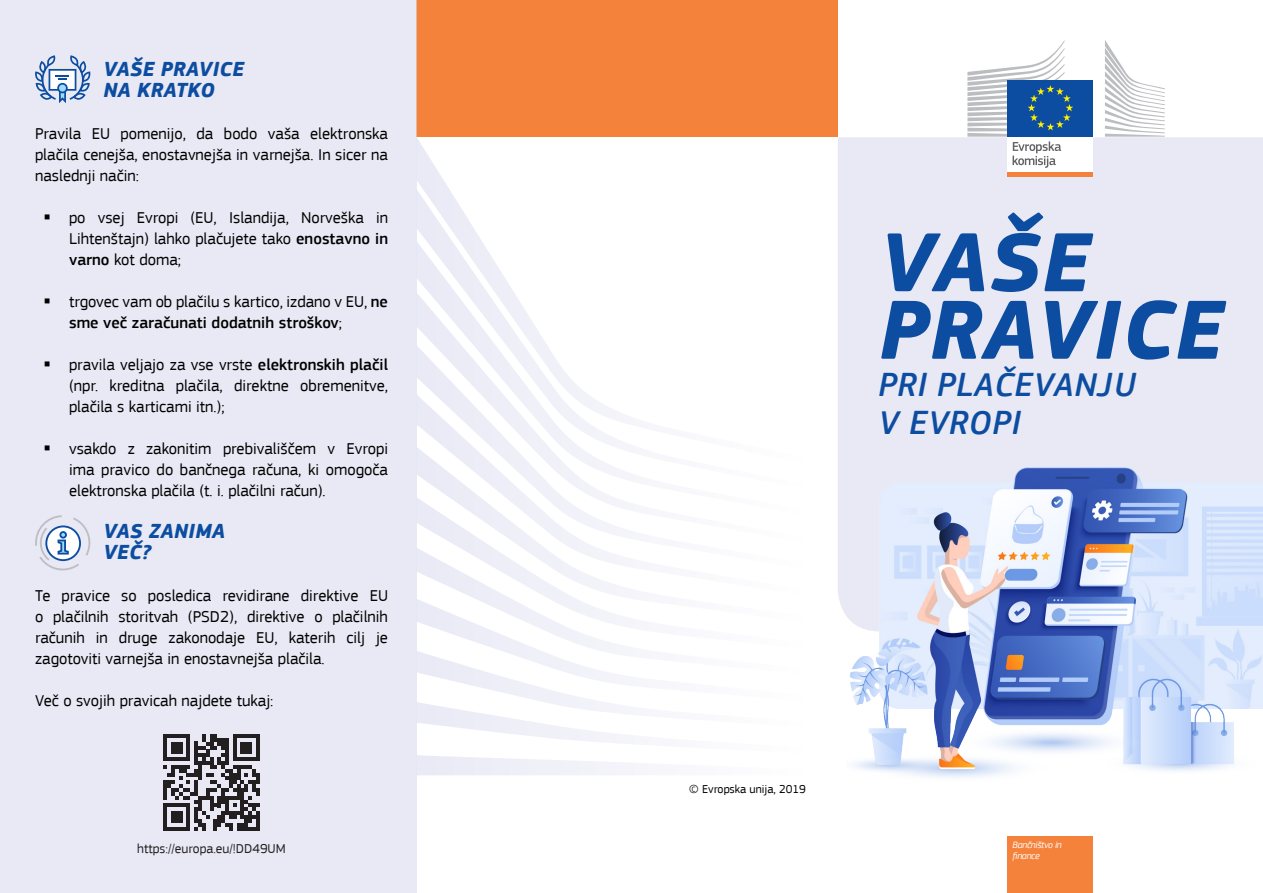
<style>
.page{position:relative;width:1263px;height:893px;background:#fff}
.page>*{position:absolute;margin:0;border:0;box-sizing:border-box;transform-origin:0 0}
.t1{font:italic 700 87px/67.5px "EC Square Sans Pro";letter-spacing:.02em;color:#0d4da1}
.t2{font:italic 500 34.5px/37.5px "EC Square Sans Pro";letter-spacing:.02em;color:#0d4da1}
.t3{font:italic 700 21px/21px "EC Square Sans Pro";letter-spacing:.02em;color:#0d4da1}
.t4{font:16.5px/21px "EC Square Sans Pro";color:#000;text-align:justify}
.t5{font:13.5px "EC Square Sans Pro";color:#231f20}
.t6{font:12px "EC Square Sans Pro";color:#000}
.t7{font:italic 9.75px/11.7px "EC Square Sans Pro";letter-spacing:-.03em;color:#fff}
.s1{font-weight:500}
</style>
<div class="page">
<div style="left:417px;top:0;width:421px;height:137px;background:#f4823b"></div>
<svg style="left:417px;top:138px;width:32px;height:51px"></svg>
<svg style="left:452px;top:543px;width:144px;height:5px"></svg>
<svg style="left:417px;top:548px;width:217px;height:51px"></svg>
<svg style="left:417px;top:599px;width:217px;height:176px"></svg>
<svg style="left:417px;top:189px;width:65px;height:52px;fill:#ebecf6"></svg>
<svg style="left:417px;top:241px;width:97px;height:52px;fill:#ecedf7"></svg>
<svg style="left:417px;top:293px;width:217px;height:250px"></svg>
<div style="left:838px;top:137px;width:425px;height:479px;background:#e8e9f4"></div>
<div style="left:1008px;top:836px;width:85px;height:57px;background:#f4823b"></div>
<img style="left:847px;top:467px;width:416px;height:311px">
<div style="left:0;top:0;width:417px;height:893px;background:#e8e9f4"></div>
<div style="left:1008px;top:135px;width:85px;height:38px;background:#fff"></div>
<div style="left:1008px;top:80px;width:85px;height:57px;background:#0d4da1"></div>
<hr style="left:1008px;top:172px;width:85px;height:4px;background:#f4823b">
<svg style="left:1105px;top:40px;width:60px;height:97px"></svg>
<svg style="left:967px;top:40px;width:106px;height:128px"></svg>
<svg style="left:163px;top:734px;width:97px;height:97px"></svg>
<svg style="left:35px;top:55px;width:56px;height:48px"></svg>
<svg style="left:35px;top:515px;width:56px;height:55px"></svg>
<p class="t3" style="left:103px;top:60px;width:142px">VAŠE PRAVICE<br>NA KRATKO</p>
<p class="t4" style="left:35px;top:123px;width:354px">Pravila EU pomenijo, da bodo vaša elektronska plačila cenejša, enostavnejša in varnejša. In sicer na naslednji način:</p>
<p class="t4" style="left:69px;top:207px;width:320px">po vsej Evropi (EU, Islandija, Norveška in Lihtenštajn) lahko plačujete tako <span class="s1">enostavno in varno</span> kot doma;</p>
<p class="t4" style="left:69px;top:291px;width:320px">trgovec vam ob plačilu s kartico, izdano v EU, <span class="s1">ne sme več zaračunati dodatnih stroškov</span>;</p>
<p class="t4" style="left:69px;top:354px;width:320px">pravila veljajo za vse vrste <span class="s1">elektronskih plačil </span>(npr. kreditna plačila, direktne obremenitve, plačila s karticami itn.);</p>
<p class="t4" style="left:69px;top:438px;width:320px">vsakdo z zakonitim prebivališčem v Evropi ima pravico do bančnega računa, ki omogoča elektronska plačila (t. i. plačilni račun).</p>
<p class="t3" style="left:103px;top:522px;width:123px">VAS ZANIMA<br>VEČ?</p>
<p class="t4" style="left:35px;top:585px;width:354px">Te pravice so posledica revidirane direktive EU o plačilnih storitvah (PSD2), direktive o plačilnih računih in druge zakonodaje EU, katerih cilj je zagotoviti varnejša in enostavnejša plačila.</p>
<p class="t4" style="left:35px;top:690px;width:240px">Več o svojih pravicah najdete tukaj:</p>
<p class="t5" style="left:137px;top:841px;width:150px">https://europa.eu/!DD49UM</p>
<p class="t1" style="left:879px;top:232px;width:346px">VAŠE<br>PRAVICE</p>
<p class="t2" style="left:878px;top:367px;width:259px">PRI PLAČEVANJU<br>V EVROPI</p>
<p class="t6" style="left:689px;top:782px;width:118px">© Evropska unija, 2019</p>
<p class="t7" style="left:1012px;top:838px;width:51px">Bančništvo in finance</p>
</div>
